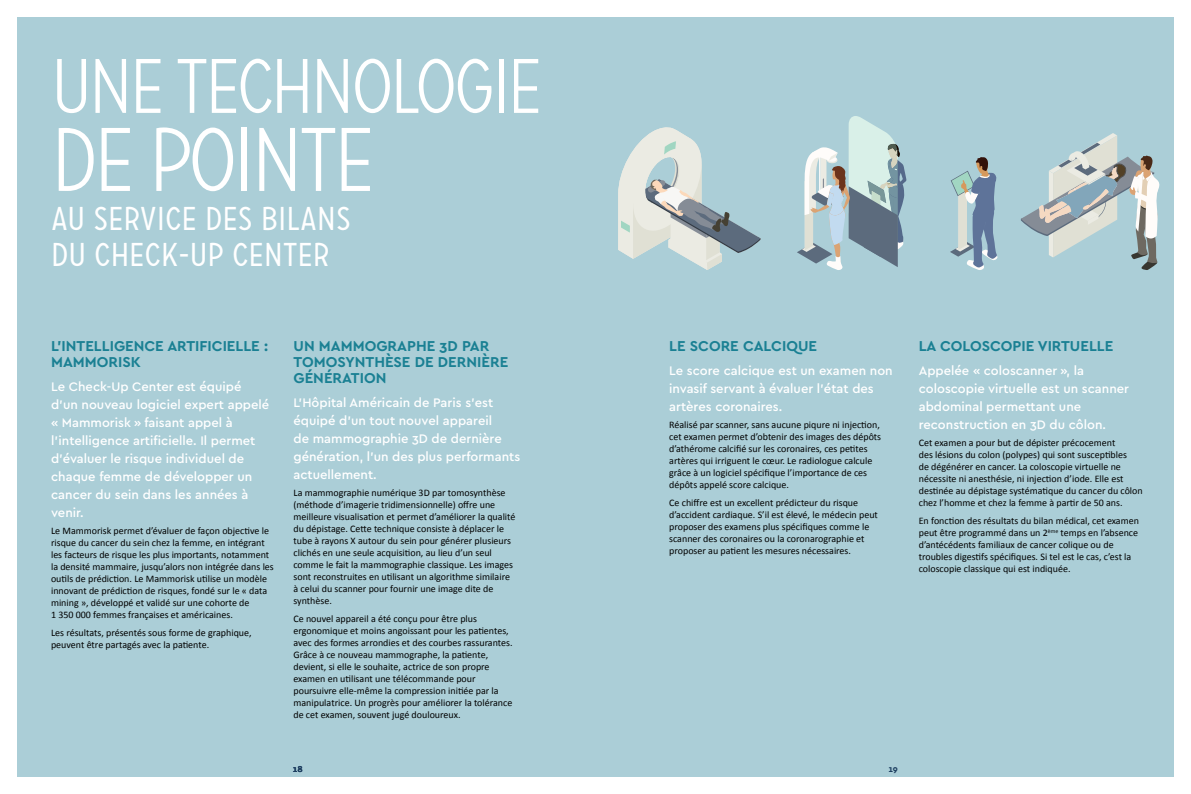
<style>
.page{position:relative;width:1191px;height:794px;background:#fff}
.page>*{position:absolute;margin:0;border:0;box-sizing:border-box;transform-origin:0 0}
.t1{font:200 90px "Carrosserie";letter-spacing:-.055em;color:#fff}
.t2{font:200 77px "Carrosserie";letter-spacing:-.05em;color:#fff}
.t3{font:300 33px/36px "Carrosserie";color:#fff}
.t4{font:700 15px/16px "Cera Pro";color:#1a8093}
.t5{font:500 13px/18px "Cera Pro";color:#fff}
.t6{font:10px/12px "Calibri";color:#000}
.t7{font:700 9px "Cera Pro";color:#1c3d5f}
</style>
<div class="page">
<div style="left:17px;top:17px;width:1157px;height:760px;background:#abced7"></div>
<svg style="left:618px;top:127px;width:142px;height:143px"></svg>
<svg style="left:797px;top:116px;width:109px;height:154px"></svg>
<svg style="left:950px;top:157px;width:48px;height:113px"></svg>
<svg style="left:1020px;top:133px;width:139px;height:137px"></svg>
<h2 class="t2" style="left:51px;top:41px;width:493px">UNE TECHNOLOGIE</h2>
<h1 class="t1" style="left:51px;top:107px;width:325px">DE POINTE</h1>
<h3 class="t3" style="left:51px;top:200px;width:301px">AU SERVICE DES BILANS<br>DU CHECK-UP CENTER</h3>
<h3 class="t4" style="left:51px;top:337px;width:219px">L’INTELLIGENCE ARTIFICIELLE :<br>MAMMORISK</h3>
<p class="t5" style="left:51px;top:377px;width:220px">Le Check-Up Center est équipé d’un nouveau logiciel expert appelé « Mammorisk » faisant appel à l’intelligence artificielle. Il permet d’évaluer le risque individuel de chaque femme de développer un cancer du sein dans les années à venir.</p>
<p class="t6" style="left:51px;top:524px;width:224px">Le Mammorisk permet d’évaluer de façon objective le risque du cancer du sein chez la femme, en intégrant les facteurs de risque les plus importants, notamment la densité mammaire, jusqu’alors non intégrée dans les outils de prédiction. Le Mammorisk utilise un modèle innovant de prédiction de risques, fondé sur le « data mining », développé et validé sur une cohorte de<br>1 350 000 femmes françaises et américaines.</p>
<p class="t6" style="left:51px;top:626px;width:202px">Les résultats, présentés sous forme de graphique, peuvent être partagés avec la patiente.</p>
<h3 class="t4" style="left:293px;top:337px;width:216px">UN MAMMOGRAPHE 3D PAR<br>TOMOSYNTHÈSE DE DERNIÈRE<br>GÉNÉRATION</h3>
<h3 class="t5" style="left:293px;top:393px;width:228px">L’Hôpital Américain de Paris s’est équipé d’un tout nouvel appareil<br>de mammographie 3D de dernière génération, l’un des plus performants actuellement.</h3>
<p class="t6" style="left:293px;top:486px;width:223px">La mammographie numérique 3D par tomosynthèse (méthode d’imagerie tridimensionnelle) offre une meilleure visualisation et permet d’améliorer la qualité du dépistage. Cette technique consiste à déplacer le tube à rayons X autour du sein pour générer plusieurs clichés en une seule acquisition, au lieu d’un seul comme le fait la mammographie classique. Les images sont reconstruites en utilisant un algorithme similaire à celui du scanner pour fournir une image dite de synthèse.</p>
<p class="t6" style="left:293px;top:612px;width:220px">Ce nouvel appareil a été conçu pour être plus ergonomique et moins angoissant pour les patientes, avec des formes arrondies et des courbes rassurantes.<br>Grâce à ce nouveau mammographe, la patiente, devient, si elle le souhaite, actrice de son propre examen en utilisant une télécommande pour poursuivre elle-même la compression initiée par la manipulatrice. Un progrès pour améliorer la tolérance de cet examen, souvent jugé douloureux.</p>
<h3 class="t4" style="left:669px;top:337px;width:149px">LE SCORE CALCIQUE</h3>
<h3 class="t5" style="left:669px;top:361px;width:225px">Le score calcique est un examen non invasif servant à évaluer l’état des artères coronaires.</h3>
<p class="t6" style="left:669px;top:418px;width:213px">Réalisé par scanner, sans aucune piqure ni injection, cet examen permet d’obtenir des images des dépôts d’athérome calcifié sur les coronaires, ces petites artères qui irriguent le cœur. Le radiologue calcule grâce à un logiciel spécifique l’importance de ces dépôts appelé score calcique.</p>
<p class="t6" style="left:669px;top:496px;width:210px">Ce chiffre est un excellent prédicteur du risque d’accident cardiaque. S’il est élevé, le médecin peut proposer des examens plus spécifiques comme le scanner des coronaires ou la coronarographie et proposer au patient les mesures nécessaires.</p>
<p class="t7" style="left:293px;top:763px;width:11px">18</p>
<p class="t7" style="left:888px;top:763px;width:11px">19</p>
<h3 class="t4" style="left:918px;top:337px;width:196px">LA COLOSCOPIE VIRTUELLE</h3>
<h3 class="t5" style="left:918px;top:361px;width:212px">Appelée « coloscanner », la coloscopie virtuelle est un scanner abdominal permettant une reconstruction en 3D du côlon.</h3>
<p class="t6" style="left:918px;top:436px;width:225px">Cet examen a pour but de dépister précocement<br>des lésions du colon (polypes) qui sont susceptibles<br>de dégénérer en cancer. La coloscopie virtuelle ne nécessite ni anesthésie, ni injection d’iode. Elle est destinée au dépistage systématique du cancer du côlon chez l’homme et chez la femme à partir de 50 ans.</p>
<p class="t6" style="left:918px;top:514px;width:222px">En fonction des résultats du bilan médical, cet examen peut être programmé dans un 2<sup>ème</sup> temps en l’absence d’antécédents familiaux de cancer colique ou de troubles digestifs spécifiques. Si tel est le cas, c’est la coloscopie classique qui est indiquée.</p>
</div>
